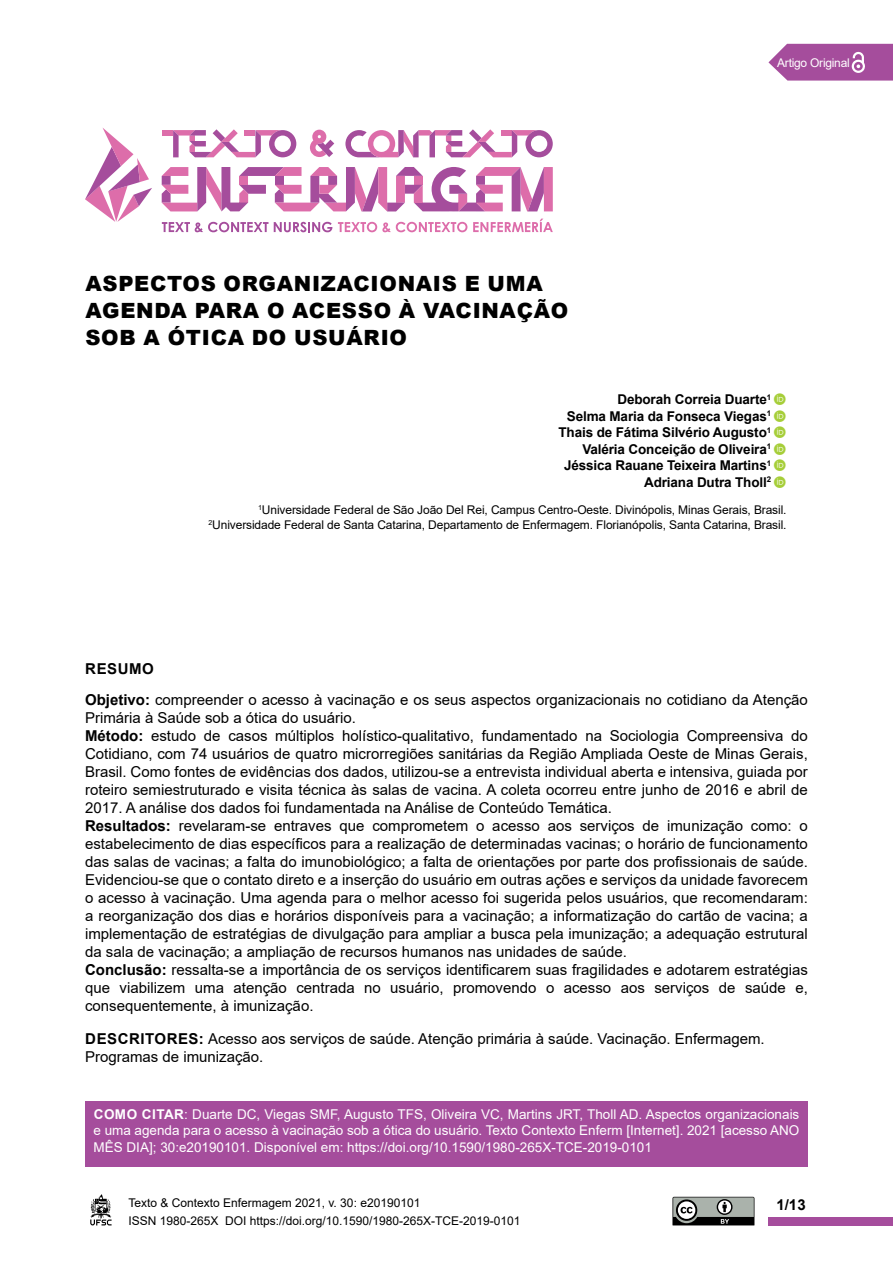
<style>
.page{position:relative;width:893px;height:1263px;background:#fff}
.page>*{position:absolute;margin:0;border:0;box-sizing:border-box;transform-origin:0 0}
.t1{font:900 21px/27px "Arial";letter-spacing:.035em;color:#000}
.t2{font:15px/18px "Arial";color:#000}
.t3{font:700 15px "Arial";color:#000}
.t4{font:13.5px/16.2px "Arial";color:#fff;text-align:justify}
.t5{font:700 13.5px/16.5px "Arial";letter-spacing:-.01em;color:#000;text-align:right}
.t6{font:12px/18px "Arial";letter-spacing:-.01em;color:#000}
.t7{font:12px "Arial";letter-spacing:-.02em;color:#fff}
.s1{font-weight:700}
</style>
<div class="page">
<div style="left:769px;top:1217px;width:124px;height:8px;background:#a54d9c"></div>
<svg style="left:90px;top:1194px;width:22px;height:31px"></svg>
<svg style="left:162px;top:167px;width:391px;height:45px"></svg>
<div style="left:162px;top:130px;width:11px;height:6px;background:#dd6daa"></div>
<svg style="left:173px;top:129px;width:123px;height:28px"></svg>
<svg style="left:310px;top:129px;width:243px;height:28px"></svg>
<svg style="left:162px;top:222px;width:106px;height:10px"></svg>
<svg style="left:274px;top:222px;width:58px;height:10px"></svg>
<svg style="left:338px;top:222px;width:129px;height:10px"></svg>
<svg style="left:473px;top:219px;width:80px;height:13px"></svg>
<svg style="left:85px;top:128px;width:67px;height:94px"></svg>
<svg style="left:768px;top:44px;width:125px;height:37px;background:#af61a7"></svg>
<svg style="left:672px;top:1197px;width:83px;height:29px;background:#777b78"></svg>
<div style="left:85px;top:1101px;width:723px;height:66px;background:#a54d9c"></div>
<h1 class="t1" style="left:85px;top:270px;width:484px">ASPECTOS ORGANIZACIONAIS E UMA<br>AGENDA PARA O ACESSO À VACINAÇÃO<br>SOB A ÓTICA DO USUÁRIO</h1>
<p class="t7" style="left:777px;top:54px;width:74px">Artigo Original</p>
<p class="t5" style="left:558px;top:392px;width:214px">Deborah Correia Duarte<sup>1<br></sup>Selma Maria da Fonseca Viegas<sup>1<br></sup>Thais de Fátima Silvério Augusto<sup>1<br></sup>Valéria Conceição de Oliveira<sup>1<br></sup>Jéssica Rauane Teixeira Martins<sup>1<br></sup>Adriana Dutra Tholl<sup>2</sup></p>
<p class="t6" style="left:208px;top:503px;width:580px;line-height:14.4px;text-align:right"><sup>1</sup>Universidade Federal de São João Del Rei, Campus Centro-Oeste. Divinópolis, Minas Gerais, Brasil.<br><sup>2</sup>Universidade Federal de Santa Catarina, Departamento de Enfermagem. Florianópolis, Santa Catarina, Brasil.</p>
<p class="t2" style="left:85px;top:653px;width:724px;line-height:30.8px"><span class="s1">RESUMO<br>Objetivo:</span> compreender o acesso à vacinação e os seus aspectos organizacionais no cotidiano da Atenção</p>
<p class="t2" style="left:85px;top:708px;width:724px">Primária à Saúde sob a ótica do usuário.<br><span class="s1">Método:</span> estudo de casos múltiplos holístico-qualitativo, fundamentado na Sociologia Compreensiva do Cotidiano, com 74 usuários de quatro microrregiões sanitárias da Região Ampliada Oeste de Minas Gerais, Brasil. Como fontes de evidências dos dados, utilizou-se a entrevista individual aberta e intensiva, guiada por roteiro semiestruturado e visita técnica às salas de vacina. A coleta ocorreu entre junho de 2016 e abril de 2017. A análise dos dados foi fundamentada na Análise de Conteúdo Temática.<br><span class="s1">Resultados:</span> revelaram-se entraves que comprometem o acesso aos serviços de imunização como: o estabelecimento de dias específicos para a realização de determinadas vacinas; o horário de funcionamento das salas de vacinas; a falta do imunobiológico; a falta de orientações por parte dos profissionais de saúde.<br>Evidenciou-se que o contato direto e a inserção do usuário em outras ações e serviços da unidade favorecem o acesso à vacinação. Uma agenda para o melhor acesso foi sugerida pelos usuários, que recomendaram: a reorganização dos dias e horários disponíveis para a vacinação; a informatização do cartão de vacina; a implementação de estratégias de divulgação para ampliar a busca pela imunização; a adequação estrutural da sala de vacinação; a ampliação de recursos humanos nas unidades de saúde.<br><span class="s1">Conclusão:</span> ressalta-se a importância de os serviços identificarem suas fragilidades e adotarem estratégias que viabilizem uma atenção centrada no usuário, promovendo o acesso aos serviços de saúde e, consequentemente, à imunização.</p>
<p class="t2" style="left:85px;top:1029px;width:681px"><span class="s1">DESCRITORES:</span> Acesso aos serviços de saúde. Atenção primária à saúde. Vacinação. Enfermagem.<br>Programas de imunização.</p>
<p class="t4" style="left:94px;top:1106px;width:707px"><span class="s1">COMO CITAR</span>: Duarte DC, Viegas SMF, Augusto TFS, Oliveira VC, Martins JRT, Tholl AD. Aspectos organizacionais e uma agenda para o acesso à vacinação sob a ótica do usuário. Texto Contexto Enferm [Internet]. 2021 [acesso ANO MÊS DIA]; 30:e20190101. Disponível em: https://doi.org/10.1590/1980-265X-TCE-2019-0101</p>
<p class="t6" style="left:128px;top:1194px;width:394px">Texto &amp; Contexto Enfermagem 2021, v. 30: e20190101<br>ISSN 1980-265X DOI https://doi.org/10.1590/1980-265X-TCE-2019-0101</p>
<p class="t3" style="left:776px;top:1194px;width:31px">1/13</p>
</div>
